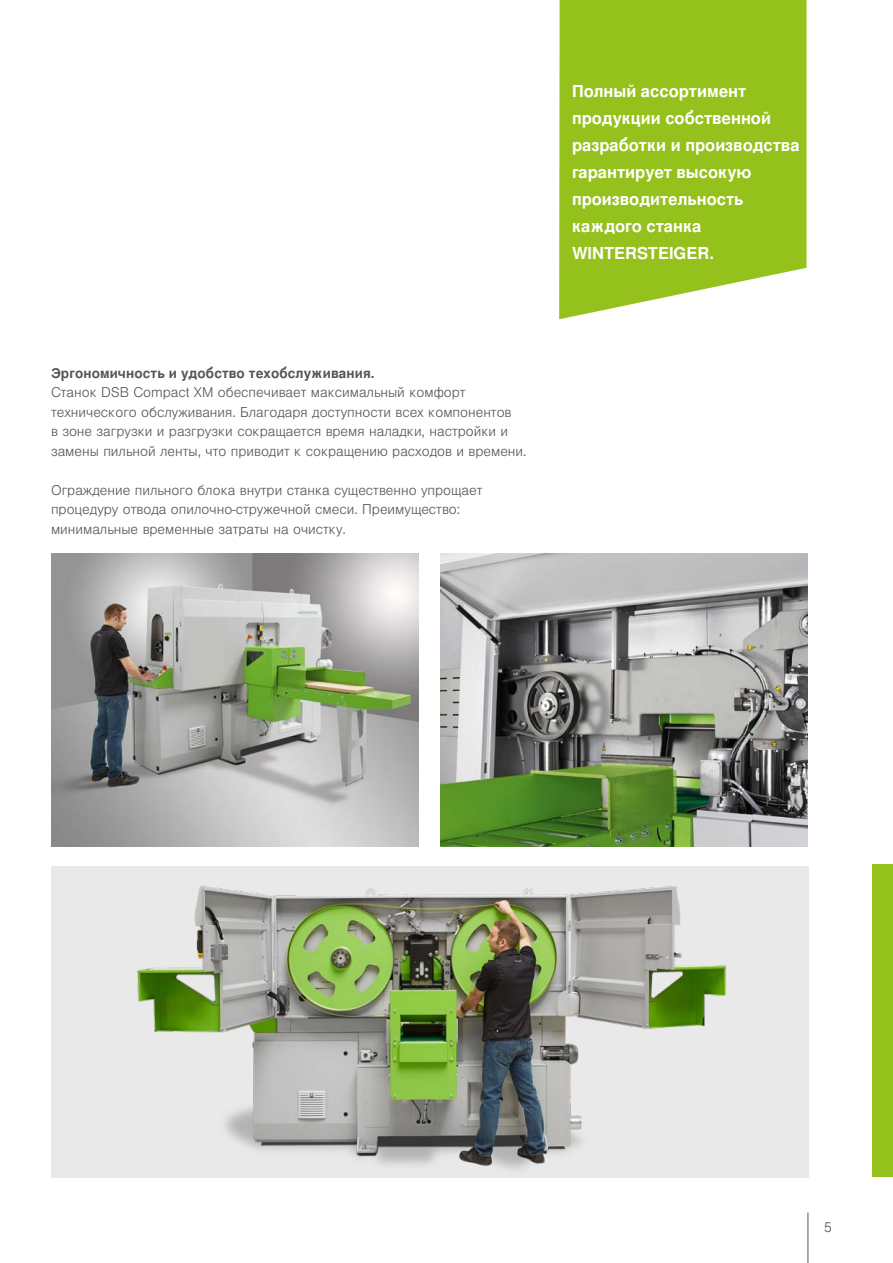
<style>
.page{position:relative;width:893px;height:1263px;background:#fff}
.page>*{position:absolute;margin:0;border:0;box-sizing:border-box;transform-origin:0 0}
.t1{font:700 16.5px/27px "Nimbus San LOT";color:#fff}
.t2{font:300 13.5px/19.5px "Nimbus San LOT";color:#565656}
.t3{font:700 13.5px "Nimbus San LOT";letter-spacing:.01em;color:#565656}
</style>
<div class="page">
<hr style="left:808px;top:1212px;width:1px;height:51px;background:#565656">
<img style="left:51px;top:553px;width:368px;height:293px">
<div style="left:51px;top:866px;width:757px;height:312px;background:#e9e9e9"></div>
<img style="left:137px;top:885px;width:590px;height:284px">
<img style="left:440px;top:553px;width:368px;height:293px">
<svg style="left:559px;top:0;width:247px;height:319px;background:#9fc733"></svg>
<div style="left:872px;top:864px;width:21px;height:313px;background:#94c11c"></div>
<p class="t3" style="left:51px;top:365px;width:325px">Эргономичность и удобство техобслуживания.</p>
<p class="t2" style="left:51px;top:383px;width:477px">Станок DSB Compact XM обеспечивает максимальный комфорт технического обслуживания. Благодаря доступности всех компонентов<br>в зоне загрузки и разгрузки сокращается время наладки, настройки и замены пильной ленты, что приводит к сокращению расходов и времени.</p>
<p class="t2" style="left:51px;top:481px;width:433px">Ограждение пильного блока внутри станка существенно упрощает процедуру отвода опилочно-стружечной смеси. Преимущество: минимальные временные затраты на очистку.</p>
<p class="t1" style="left:572px;top:79px;width:229px">Полный ассортимент продукции собственной разработки и производства гарантирует высокую производительность каждого станка<br>WINTERSTEIGER.</p>
<p class="t2" style="left:824px;top:1218px;width:10px">5</p>
</div>
